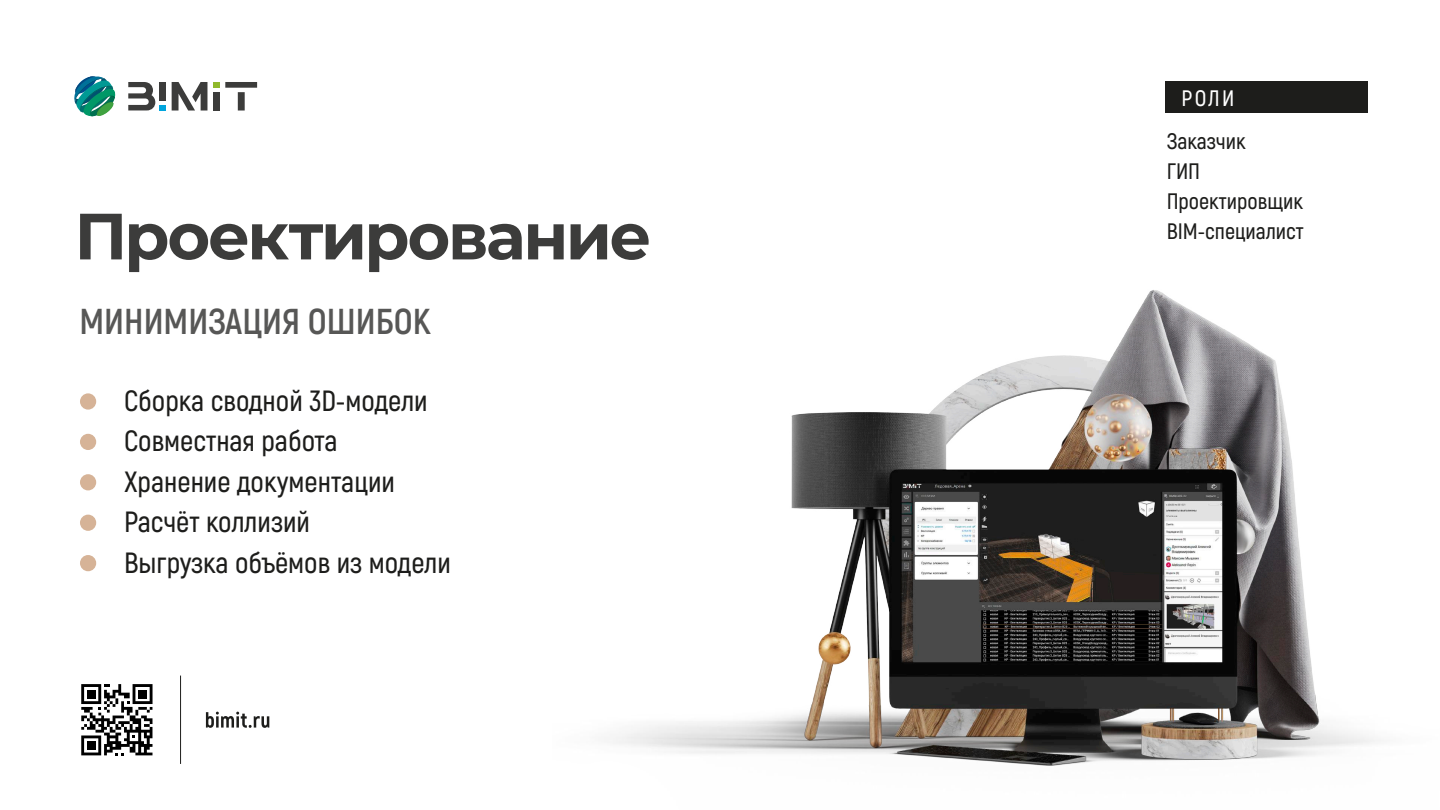
<style>
.page{position:relative;width:1440px;height:810px;background:#fff}
.page>*{position:absolute;margin:0;border:0;box-sizing:border-box;transform-origin:0 0}
.t1{font:700 65.25px "Montserrat";letter-spacing:-.035em;color:#3c3c3b}
.t2{font:700 36px "Akrobat";color:#575756}
.t3{font:600 29.25px/40.5px "Akrobat";color:#1d1d1b}
.t4{font:600 22.35px/29.8px "Akrobat";color:#1d1d1b}
.t5{font:600 22.35px "Akrobat";color:#fff}
</style>
<div class="page">
<img style="left:613px;top:290px;width:768px;height:476px">
<div style="left:213px;top:82px;width:7px;height:6px;background:#90b92c"></div>
<svg style="left:128px;top:82px;width:38px;height:28px"></svg>
<svg style="left:172px;top:82px;width:35px;height:29px"></svg>
<div style="left:159px;top:82px;width:7px;height:18px;background:#3c3c3b"></div>
<div style="left:213px;top:92px;width:7px;height:19px;background:#3c3c3b"></div>
<svg style="left:225px;top:82px;width:32px;height:29px"></svg>
<svg style="left:74px;top:76px;width:42px;height:41px"></svg>
<svg style="left:206px;top:712px;width:63px;height:16px"></svg>
<hr style="left:180px;top:676px;width:1px;height:88px;background:#1d1d1b">
<svg style="left:81px;top:684px;width:72px;height:71px"></svg>
<div style="left:87px;top:741px;width:8px;height:9px;background:#000"></div>
<div style="left:80px;top:393px;width:16px;height:17px;background:#d6b397;border-radius:50%"></div>
<div style="left:80px;top:434px;width:16px;height:16px;background:#d6b397;border-radius:50%"></div>
<div style="left:80px;top:474px;width:16px;height:16px;background:#d6b397;border-radius:50%"></div>
<div style="left:80px;top:515px;width:16px;height:16px;background:#d6b397;border-radius:50%"></div>
<div style="left:80px;top:555px;width:16px;height:16px;background:#d6b397;border-radius:50%"></div>
<div style="left:1165px;top:81px;width:203px;height:31px;background:#1d1d1b"></div>
<h1 class="t1" style="left:74px;top:189px;width:579px">Проектирование</h1>
<p class="t2" style="left:80px;top:299px;width:353px">МИНИМИЗАЦИЯ ОШИБОК</p>
<p class="t3" style="left:124px;top:380px;width:328px">Сборка сводной 3D-модели<br>Совместная работа<br>Хранение документации<br>Расчёт коллизий<br>Выгрузка объёмов из модели</p>
<p class="t5" style="left:1181px;top:84px;width:54px">РОЛИ</p>
<p class="t4" style="left:1167px;top:127px;width:139px">Заказчик<br>ГИП<br>Проектировщик<br>BIM-специалист</p>
</div>
